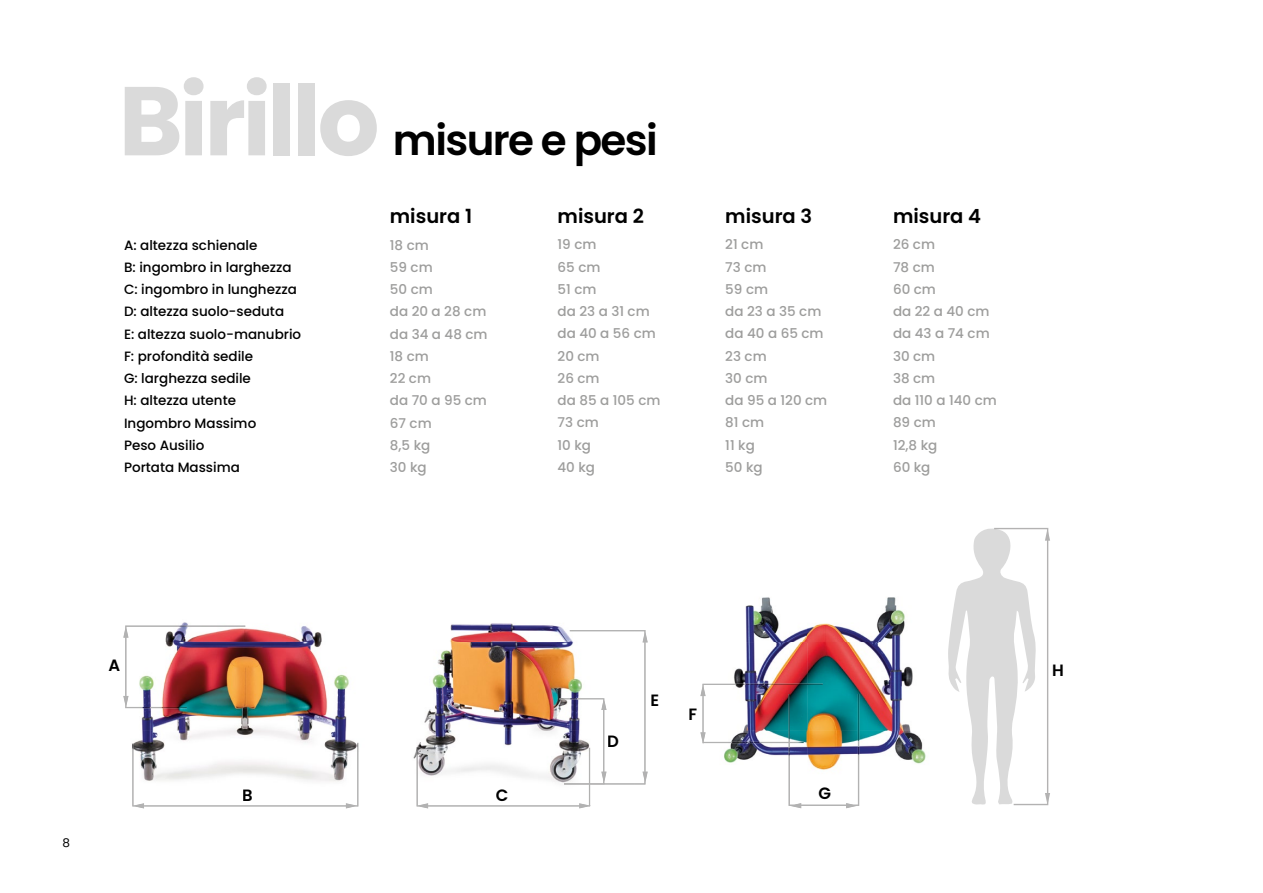
<style>
.page{position:relative;width:1263px;height:893px;background:#fff}
.page>*{position:absolute;margin:0;border:0;box-sizing:border-box;transform-origin:0 0}
.t1{font:700 97.5px "Poppins";letter-spacing:-.04em;color:#dadada}
.t2{font:600 42px "Poppins";letter-spacing:-.04em;color:#000}
.t3{font:600 19.5px "Poppins";color:#000}
.t4{font:600 16.35px "Poppins";color:#000}
.t5{font:500 13.5px/22.2px "Poppins";color:#9d9d9c}
.t6{font:500 13.5px/22.2px "Poppins";color:#000}
.t7{font:12px "Poppins";color:#000}
</style>
<div class="page">
<svg style="left:948px;top:528px;width:102px;height:277px"></svg>
<img style="left:125px;top:597px;width:801px;height:212px">
<img style="left:690px;top:684px;width:169px;height:124px">
<img style="left:123px;top:625px;width:122px;height:83px">
<svg style="left:132px;top:743px;width:226px;height:65px"></svg>
<img style="left:416px;top:630px;width:242px;height:178px">
<h1 class="t1" style="left:119px;top:65px;width:262px">Birillo</h1>
<h2 class="t2" style="left:393px;top:116px;width:266px">misure e pesi</h2>
<h3 class="t3" style="left:390px;top:205px;width:84px">misura 1</h3>
<h3 class="t3" style="left:558px;top:205px;width:88px">misura 2</h3>
<h3 class="t3" style="left:725px;top:205px;width:88px">misura 3</h3>
<h3 class="t3" style="left:893px;top:205px;width:90px">misura 4</h3>
<p class="t6" style="left:124px;top:234px;width:179px">A: altezza schienale<br>B: ingombro in larghezza<br>C: ingombro in lunghezza<br>D: altezza suolo-seduta<br>E: altezza suolo-manubrio<br>F: profondità sedile<br>G: larghezza sedile<br>H: altezza utente<br>Ingombro Massimo<br>Peso Ausilio<br>Portata Massima</p>
<p class="t5" style="left:390px;top:234px;width:99px">18 cm<br>59 cm<br>50 cm<br>da 20 a 28 cm da 34 a 48 cm<br>18 cm<br>22 cm<br>da 70 a 95 cm<br>67 cm<br>8,5 kg<br>30 kg</p>
<p class="t5" style="left:893px;top:234px;width:105px">26 cm<br>78 cm<br>60 cm<br>da 22 a 40 cm da 43 a 74 cm<br>30 cm<br>38 cm<br>da 110 a 140 cm<br>89 cm<br>12,8 kg<br>60 kg</p>
<p class="t5" style="left:558px;top:234px;width:104px">19 cm<br>65 cm<br>51 cm<br>da 23 a 31 cm da 40 a 56 cm<br>20 cm<br>26 cm<br>da 85 a 105 cm<br>73 cm<br>10 kg<br>40 kg</p>
<p class="t5" style="left:725px;top:234px;width:103px">21 cm<br>73 cm<br>59 cm<br>da 23 a 35 cm da 40 a 65 cm<br>23 cm<br>30 cm<br>da 95 a 120 cm<br>81 cm<br>11 kg<br>50 kg</p>
<p class="t4" style="left:108px;top:656px;width:13px">A</p>
<p class="t7" style="left:62px;top:836px;width:9px">8</p>
<p class="t4" style="left:242px;top:786px;width:12px">B</p>
<p class="t4" style="left:496px;top:786px;width:14px">C</p>
<p class="t4" style="left:607px;top:732px;width:13px">D</p>
<p class="t4" style="left:651px;top:690px;width:10px">E</p>
<p class="t4" style="left:688px;top:705px;width:10px">F</p>
<p class="t4" style="left:818px;top:784px;width:14px">G</p>
<p class="t4" style="left:1052px;top:660px;width:13px">H</p>
</div>
